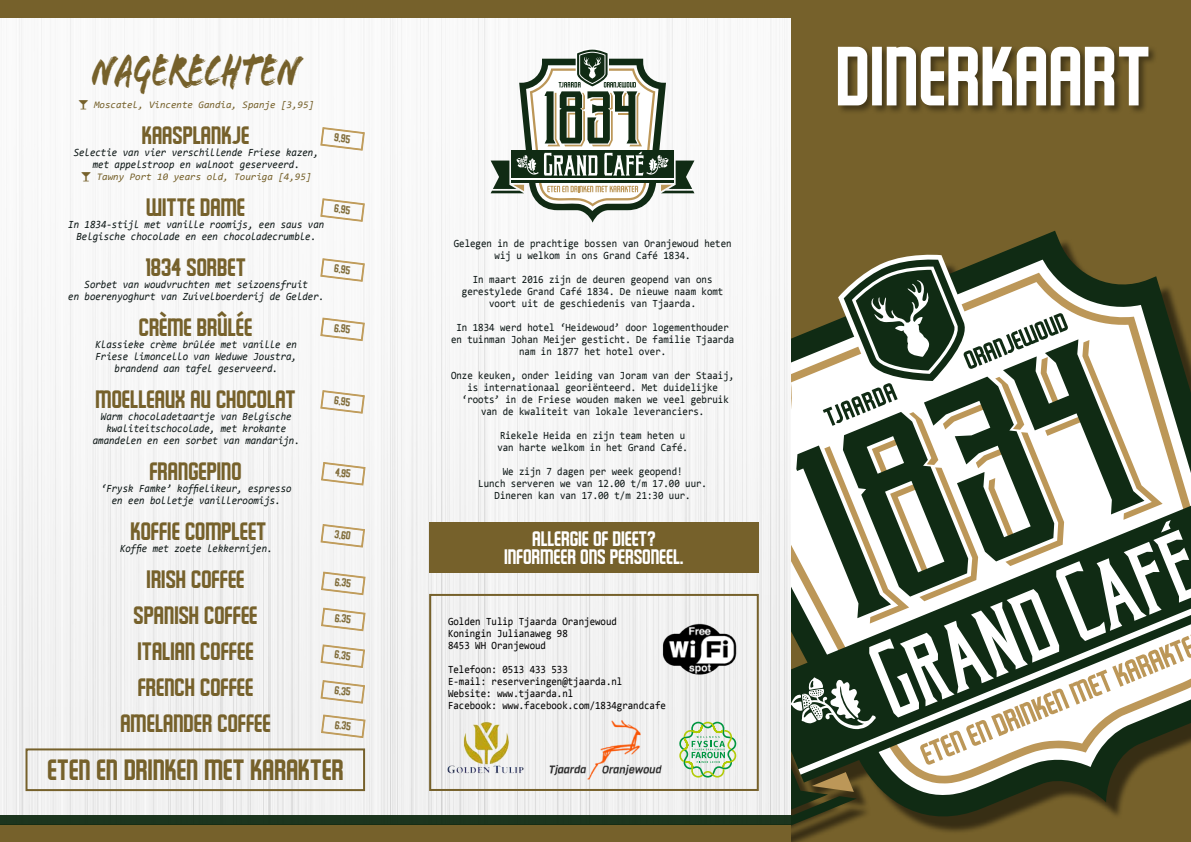
<style>
.page{position:relative;width:1191px;height:842px;background:#fff}
.page>*{position:absolute;margin:0;border:0;box-sizing:border-box;transform-origin:0 0}
.t1{font:80px "Schluber";color:#fff}
.t2{font:48px "Flood Std";color:#76612b;scale:.65 1}
.t3{font:28px "Schluber";color:#76612b}
.t4{font:24px/36px "Schluber";color:#76612b;text-align:center}
.t5{font:20px/18px "Schluber";color:#fff;text-align:center}
.t6{font:11px/12px "Consolas";color:#0c1615;text-align:center;scale:.9 1}
.t7{font:italic 11px/12px "Consolas";color:#0c1615;text-align:center;scale:.9 1}
.t8{font:11px/12px "Consolas";color:#000;scale:.9 1}
.t9{font:11px "Schluber";color:#826e3c}
.t10{font:italic 10px "Consolas";color:#76612b}
</style>
<div class="page">
<img style="left:0;top:17px;width:791px;height:799px">
<div style="left:0;top:825px;width:1191px;height:17px;background:#76612b"></div>
<div style="left:429px;top:594px;width:330px;height:197px;border:2px solid #76612b"></div>
<img style="left:542px;top:719px;width:130px;height:60px">
<div style="left:429px;top:523px;width:330px;height:50px;background:#76612b"></div>
<div style="left:0;top:0;width:1191px;height:17px;background:#76612b"></div>
<svg style="left:490px;top:48px;width:204px;height:175px"></svg>
<img style="left:641px;top:614px;width:103px;height:76px">
<img style="left:443px;top:720px;width:84px;height:55px">
<div style="left:791px;top:0;width:400px;height:842px;background:#76612b"></div>
<svg style="left:791px;top:253px;width:400px;height:588px;background:#888d79"></svg>
<div style="left:836px;top:45px;width:321px;height:70px;background:#000;opacity:.42"></div>
<div style="left:0;top:816px;width:791px;height:9px;background:#1c351e"></div>
<svg style="left:321px;top:199px;width:43px;height:22px"></svg>
<svg style="left:321px;top:259px;width:43px;height:22px"></svg>
<svg style="left:321px;top:127px;width:43px;height:23px"></svg>
<div style="left:26px;top:748px;width:339px;height:43px;border:2px solid #76612b"></div>
<svg style="left:321px;top:462px;width:44px;height:23px"></svg>
<svg style="left:321px;top:572px;width:44px;height:23px"></svg>
<svg style="left:321px;top:608px;width:44px;height:23px"></svg>
<svg style="left:321px;top:645px;width:44px;height:23px"></svg>
<svg style="left:321px;top:680px;width:44px;height:23px"></svg>
<svg style="left:321px;top:715px;width:44px;height:23px"></svg>
<svg style="left:321px;top:318px;width:43px;height:23px"></svg>
<svg style="left:321px;top:390px;width:43px;height:23px"></svg>
<svg style="left:321px;top:524px;width:44px;height:23px"></svg>
<svg style="left:679px;top:721px;width:57px;height:57px"></svg>
<svg style="left:79px;top:100px;width:9px;height:9px"></svg>
<svg style="left:82px;top:172px;width:9px;height:9px"></svg>
<svg style="left:218px;top:311px;width:9px;height:6px"></svg>
<svg style="left:237px;top:311px;width:6px;height:6px"></svg>
<svg style="left:160px;top:311px;width:6px;height:6px"></svg>
<h2 class="t2" style="left:92px;top:42px;width:322px">nagerechten</h2>
<p class="t10" style="left:94px;top:98px;width:221px">Moscatel, Vincente Gandia, Spanje [3,95]</p>
<h3 class="t4" style="left:142px;top:119px;width:109px">KAASPLANKJE</h3>
<p class="t7" style="left:74px;top:146px;width:274px">Selectie van vier verschillende Friese kazen, met appelstroop en walnoot geserveerd.</p>
<p class="t10" style="left:97px;top:170px;width:216px">Tawny Port 10 years old, Touriga [4,95]</p>
<h3 class="t4" style="left:147px;top:191px;width:100px">WITTE DAME</h3>
<p class="t7" style="left:68px;top:218px;width:286px">In 1834-stijl met vanille roomijs, een saus van<br>Belgische chocolade en een chocoladecrumble.</p>
<h3 class="t4" style="left:146px;top:251px;width:102px">1834 SORBET</h3>
<p class="t7" style="left:68px;top:278px;width:286px">Sorbet van woudvruchten met seizoensfruit<br>en boerenyoghurt van Zuivelboerderij de Gelder.</p>
<h3 class="t4" style="left:139px;top:311px;width:115px">CREME BRULEE</h3>
<p class="t7" style="left:96px;top:338px;width:225px">Klassieke crème brûlée met vanille en<br>Friese limoncello van Weduwe Joustra, brandend aan tafel geserveerd.</p>
<h3 class="t4" style="left:96px;top:383px;width:202px">MOELLEAUX AU CHOCOLAT</h3>
<p class="t7" style="left:93px;top:410px;width:231px">Warm chocoladetaartje van Belgische kwaliteitschocolade, met krokante amandelen en een sorbet van mandarijn.</p>
<h3 class="t4" style="left:150px;top:455px;width:94px">FRANGEPINO</h3>
<p class="t7" style="left:101px;top:482px;width:213px">‘Frysk Famke’ koffielikeur, espresso en een bolletje vanilleroomijs.</p>
<h3 class="t4" style="left:131px;top:515px;width:137px">KOFFIE COMPLEET</h3>
<p class="t7" style="left:120px;top:542px;width:171px">Koffie met zoete lekkernijen.</p>
<h3 class="t4" style="left:121px;top:563px;width:152px">IRISH COFFEE<br>SPANISH COFFEE<br>ITALIAN COFFEE<br>FRENCH COFFEE<br>AMELANDER COFFEE</h3>
<h3 class="t3" style="left:48px;top:759px;width:297px">ETEN EN DRINKEN MET KARAKTER</h3>
<p class="t9" style="left:335px;top:133px;width:18px;rotate:7deg">9,95</p>
<p class="t9" style="left:335px;top:204px;width:18px;rotate:7deg">6,95</p>
<p class="t9" style="left:335px;top:264px;width:18px;rotate:7deg">6,95</p>
<p class="t9" style="left:335px;top:324px;width:18px;rotate:7deg">6,95</p>
<p class="t9" style="left:335px;top:396px;width:18px;rotate:7deg">6,95</p>
<p class="t9" style="left:336px;top:468px;width:17px;rotate:7deg">4,95</p>
<p class="t9" style="left:335px;top:530px;width:18px;rotate:7deg">3,60</p>
<p class="t9" style="left:336px;top:578px;width:18px;rotate:7deg">6,35</p>
<p class="t9" style="left:336px;top:614px;width:18px;rotate:7deg">6,35</p>
<p class="t9" style="left:335px;top:650px;width:18px;rotate:7deg">6,35</p>
<p class="t9" style="left:335px;top:686px;width:18px;rotate:7deg">6,35</p>
<p class="t9" style="left:336px;top:720px;width:18px;rotate:7deg">6,35</p>
<p class="t6" style="left:454px;top:237px;width:310px">Gelegen in de prachtige bossen van Oranjewoud heten wij u welkom in ons Grand Café 1834.</p>
<p class="t6" style="left:462px;top:273px;width:292px">In maart 2016 zijn de deuren geopend van ons gerestylede Grand Café 1834. De nieuwe naam komt voort uit de geschiedenis van Tjaarda.</p>
<p class="t6" style="left:451px;top:321px;width:316px">In 1834 werd hotel ‘Heidewoud’ door logementhouder en tuinman Johan Meijer gesticht. De familie Tjaarda nam in 1877 het hotel over.</p>
<p class="t6" style="left:451px;top:369px;width:316px">Onze keuken, onder leiding van Joram van der Staaij, is internationaal georiënteerd. Met duidelijke ‘roots’ in de Friese wouden maken we veel gebruik van de kwaliteit van lokale leveranciers.</p>
<p class="t6" style="left:497px;top:429px;width:213px;text-align:left">Riekele Heida en zijn team heten u van harte welkom in het Grand Café.</p>
<p class="t6" style="left:478px;top:465px;width:256px">We zijn 7 dagen per week geopend!<br>Lunch serveren we van 12.00 t/m 17.00 uur.<br>Dineren kan van 17.00 t/m 21:30 uur.</p>
<h3 class="t5" style="left:505px;top:531px;width:181px">ALLERGIE OF DIEET?<br>INFORMEER ONS PERSONEEL.</h3>
<p class="t8" style="left:448px;top:615px;width:189px">Golden Tulip Tjaarda Oranjewoud<br>Koningin Julianaweg 98<br>8453 WH Oranjewoud</p>
<p class="t8" style="left:448px;top:663px;width:243px">Telefoon: 0513 433 533<br>E-mail: reserveringen@tjaarda.nl<br>Website: www.tjaarda.nl<br>Facebook: www.facebook.com/1834grandcafe</p>
<h1 class="t1" style="left:838px;top:47px;width:316px">DINERKAART</h1>
</div>
